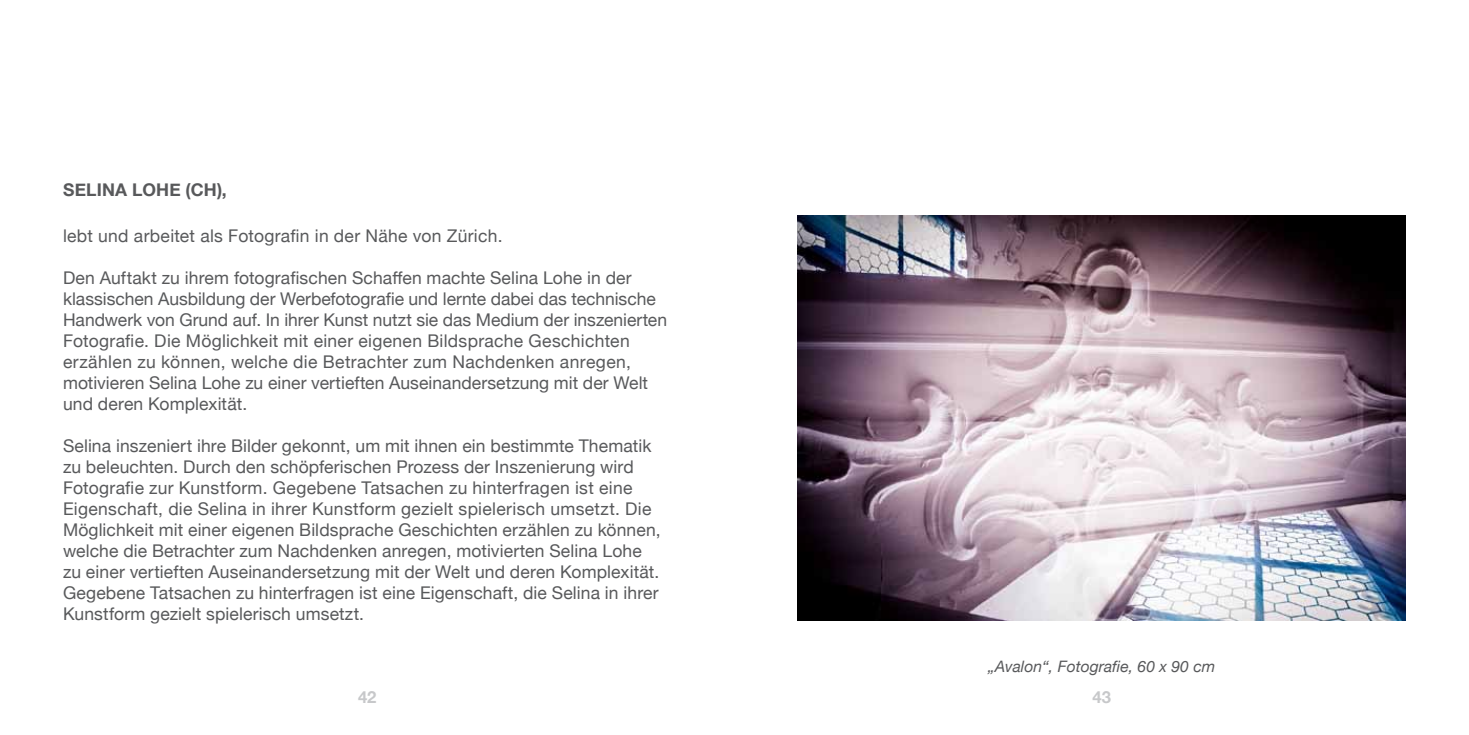
<style>
.page{position:relative;width:1469px;height:735px;background:#fff}
.page>*{position:absolute;margin:0;border:0;box-sizing:border-box;transform-origin:0 0}
.t1{font:17.5px/21px "Helvetica Neue";letter-spacing:.005em;color:#58595b}
.t2{font:700 17.5px "Helvetica Neue";color:#58595b}
.t3{font:700 16.62px "Helvetica Neue";color:#c7c8ca}
.t4{font:italic 15.75px "Helvetica Neue";color:#58595b}
</style>
<div class="page">
<img style="left:797px;top:215px;width:608px;height:405px">
<p class="t2" style="left:63px;top:176px;width:23px">SELINA</p>
<p class="t2" style="left:132px;top:176px;width:24px">LOHE</p>
<p class="t2" style="left:185px;top:176px;width:43px">(CH),</p>
<p class="t1" style="left:63px;top:226px;width:441px">lebt und arbeitet als Fotografin in der Nähe von Zürich.</p>
<p class="t1" style="left:63px;top:268px;width:605px">Den Auftakt zu ihrem fotografischen Schaffen machte Selina Lohe in der klassischen Ausbildung der Werbefotografie und lernte dabei das technische Handwerk von Grund auf. In ihrer Kunst nutzt sie das Medium der inszenierten Fotografie. Die Möglichkeit mit einer eigenen Bildsprache Geschichten erzählen zu können, welche die Betrachter zum Nachdenken anregen, motivieren Selina Lohe zu einer vertieften Auseinandersetzung mit der Welt und deren Komplexität.</p>
<p class="t1" style="left:63px;top:436px;width:599px">Selina inszeniert ihre Bilder gekonnt, um mit ihnen ein bestimmte Thematik zu beleuchten. Durch den schöpferischen Prozess der Inszenierung wird Fotografie zur Kunstform. Gegebene Tatsachen zu hinterfragen ist eine Eigenschaft, die Selina in ihrer Kunstform gezielt spielerisch umsetzt. Die Möglichkeit mit einer eigenen Bildsprache Geschichten erzählen zu können, welche die Betrachter zum Nachdenken anregen, motivierten Selina Lohe zu einer vertieften Auseinandersetzung mit der Welt und deren Komplexität.<br>Gegebene Tatsachen zu hinterfragen ist eine Eigenschaft, die Selina in ihrer Kunstform gezielt spielerisch umsetzt.</p>
<p class="t4" style="left:988px;top:654px;width:228px">„Avalon“, Fotografie, 60 x 90 cm</p>
<p class="t3" style="left:358px;top:683px;width:20px">42</p>
<p class="t3" style="left:1092px;top:683px;width:20px">43</p>
</div>
